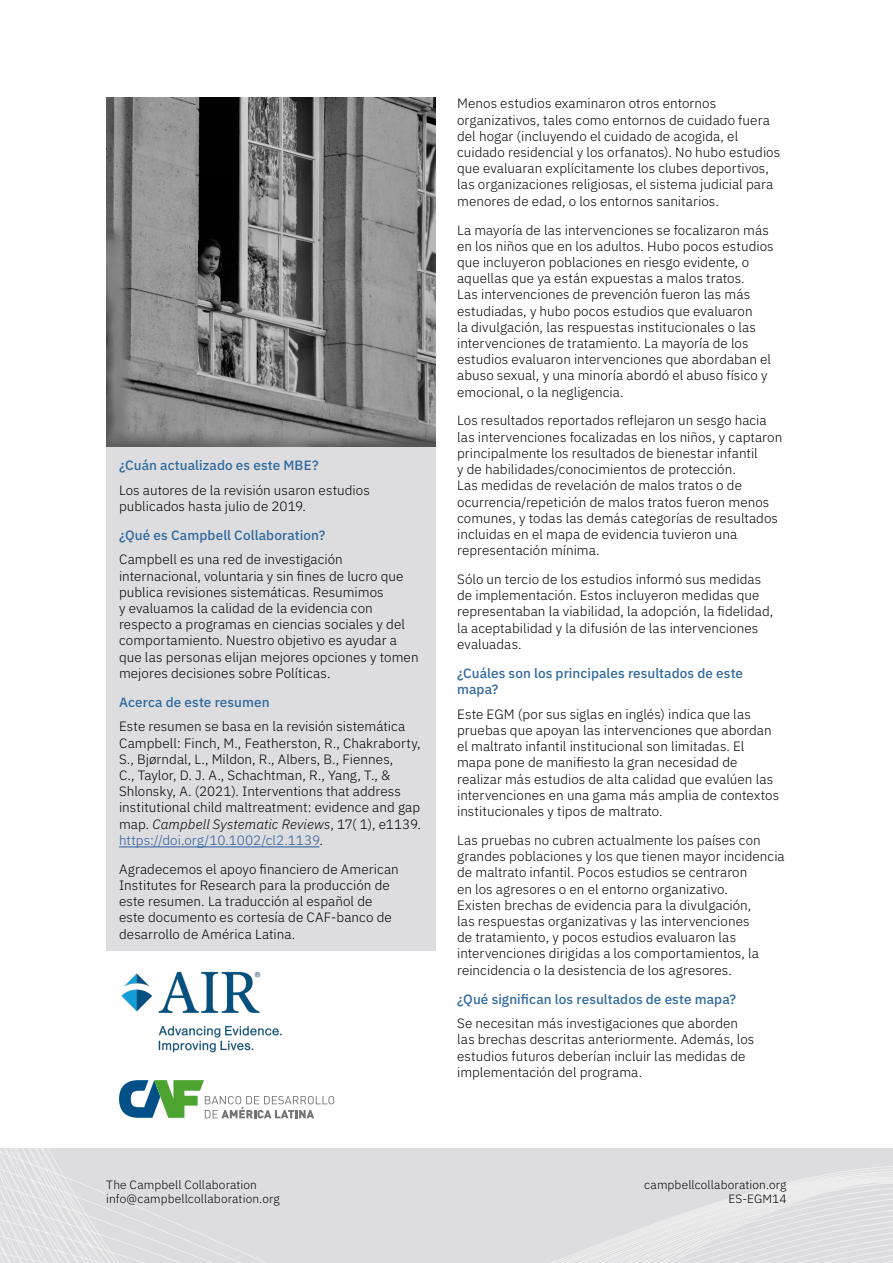
<style>
.page{position:relative;width:893px;height:1263px;background:#fff}
.page>*{position:absolute;margin:0;border:0;box-sizing:border-box;transform-origin:0 0}
.t1{font:300 13.5px/16.2px "IBM Plex Sans";letter-spacing:.005em;color:#000}
.t2{font:500 13.5px/16.2px "IBM Plex Sans";letter-spacing:.005em;color:#2f699e}
.t3{font:300 12px/14.4px "IBM Plex Sans";letter-spacing:.01em;color:#000}
.s1{font-style:italic}
.s2{color:#275b9b}
</style>
<div class="page">
<svg style="left:0;top:1148px;width:893px;height:115px;background:#dedee0"></svg>
<div style="left:106px;top:446px;width:330px;height:505px;background:#dddddf"></div>
<hr style="left:119px;top:847px;width:200px;height:1px;background:#275b9b">
<img style="left:106px;top:98px;width:330px;height:348px">
<svg style="left:119px;top:1080px;width:215px;height:38px"></svg>
<img style="left:121px;top:971px;width:161px;height:82px">
<p class="t2" style="left:119px;top:456px;width:201px">¿Cuán actualizado es este MBE?</p>
<p class="t1" style="left:119px;top:480px;width:252px">Los autores de la revisión usaron estudios publicados hasta julio de 2019.</p>
<p class="t2" style="left:119px;top:526px;width:208px">¿Qué es Campbell Collaboration?</p>
<p class="t1" style="left:119px;top:550px;width:301px">Campbell es una red de investigación internacional, voluntaria y sin fines de lucro que publica revisiones sistemáticas. Resumimos<br>y evaluamos la calidad de la evidencia con respecto a programas en ciencias sociales y del comportamiento. Nuestro objetivo es ayudar a que las personas elijan mejores opciones y tomen mejores decisiones sobre Políticas.</p>
<p class="t2" style="left:119px;top:693px;width:152px">Acerca de este resumen</p>
<p class="t1" style="left:119px;top:717px;width:303px">Este resumen se basa en la revisión sistemática Campbell: Finch, M., Featherston, R., Chakraborty, S., Bjørndal, L., Mildon, R., Albers, B., Fiennes,<br>C., Taylor, D. J. A., Schachtman, R., Yang, T., &amp; Shlonsky, A. (2021). Interventions that address institutional child maltreatment: evidence and gap map. <span class="s1">Campbell Systematic Reviews</span>, 17( 1), e1139. <span class="s2">https://doi.org/10.1002/cl2.1139</span>.</p>
<p class="t1" style="left:119px;top:860px;width:281px">Agradecemos el apoyo financiero de American Institutes for Research para la producción de este resumen. La traducción al español de este documento es cortesía de CAF-banco de desarrollo de América Latina.</p>
<p class="t1" style="left:457px;top:94px;width:325px">Menos estudios examinaron otros entornos organizativos, tales como entornos de cuidado fuera del hogar (incluyendo el cuidado de acogida, el cuidado residencial y los orfanatos). No hubo estudios que evaluaran explícitamente los clubes deportivos, las organizaciones religiosas, el sistema judicial para menores de edad, o los entornos sanitarios.</p>
<p class="t1" style="left:457px;top:220px;width:318px">La mayoría de las intervenciones se focalizaron más en los niños que en los adultos. Hubo pocos estudios que incluyeron poblaciones en riesgo evidente, o aquellas que ya están expuestas a malos tratos.<br>Las intervenciones de prevención fueron las más estudiadas, y hubo pocos estudios que evaluaron<br>la divulgación, las respuestas institucionales o las intervenciones de tratamiento. La mayoría de los estudios evaluaron intervenciones que abordaban el abuso sexual, y una minoría abordó el abuso físico y emocional, o la negligencia.</p>
<p class="t1" style="left:457px;top:411px;width:327px">Los resultados reportados reflejaron un sesgo hacia las intervenciones focalizadas en los niños, y captaron principalmente los resultados de bienestar infantil<br>y de habilidades/conocimientos de protección.<br>Las medidas de revelación de malos tratos o de ocurrencia/repetición de malos tratos fueron menos comunes, y todas las demás categorías de resultados incluidas en el mapa de evidencia tuvieron una representación mínima.</p>
<p class="t1" style="left:457px;top:570px;width:318px">Sólo un tercio de los estudios informó sus medidas de implementación. Estos incluyeron medidas que representaban la viabilidad, la adopción, la fidelidad, la aceptabilidad y la difusión de las intervenciones evaluadas.</p>
<p class="t2" style="left:457px;top:664px;width:288px">¿Cuáles son los principales resultados de este mapa?</p>
<p class="t1" style="left:457px;top:705px;width:324px">Este EGM (por sus siglas en inglés) indica que las pruebas que apoyan las intervenciones que abordan el maltrato infantil institucional son limitadas. El mapa pone de manifiesto la gran necesidad de realizar más estudios de alta calidad que evalúen las intervenciones en una gama más amplia de contextos institucionales y tipos de maltrato.</p>
<p class="t1" style="left:457px;top:831px;width:329px">Las pruebas no cubren actualmente los países con grandes poblaciones y los que tienen mayor incidencia de maltrato infantil. Pocos estudios se centraron<br>en los agresores o en el entorno organizativo.<br>Existen brechas de evidencia para la divulgación,<br>las respuestas organizativas y las intervenciones<br>de tratamiento, y pocos estudios evaluaron las intervenciones dirigidas a los comportamientos, la reincidencia o la desistencia de los agresores.</p>
<p class="t2" style="left:457px;top:989px;width:280px">¿Qué significan los resultados de este mapa?</p>
<p class="t1" style="left:457px;top:1014px;width:299px">Se necesitan más investigaciones que aborden las brechas descritas anteriormente. Además, los estudios futuros deberían incluir las medidas de implementación del programa.</p>
<p class="t3" style="left:106px;top:1176px;width:175px">The Campbell Collaboration info@campbellcollaboration.org</p>
<p class="t3" style="left:644px;top:1176px;width:144px;text-align:right">campbellcollaboration.org<br>ES-EGM14</p>
</div>
